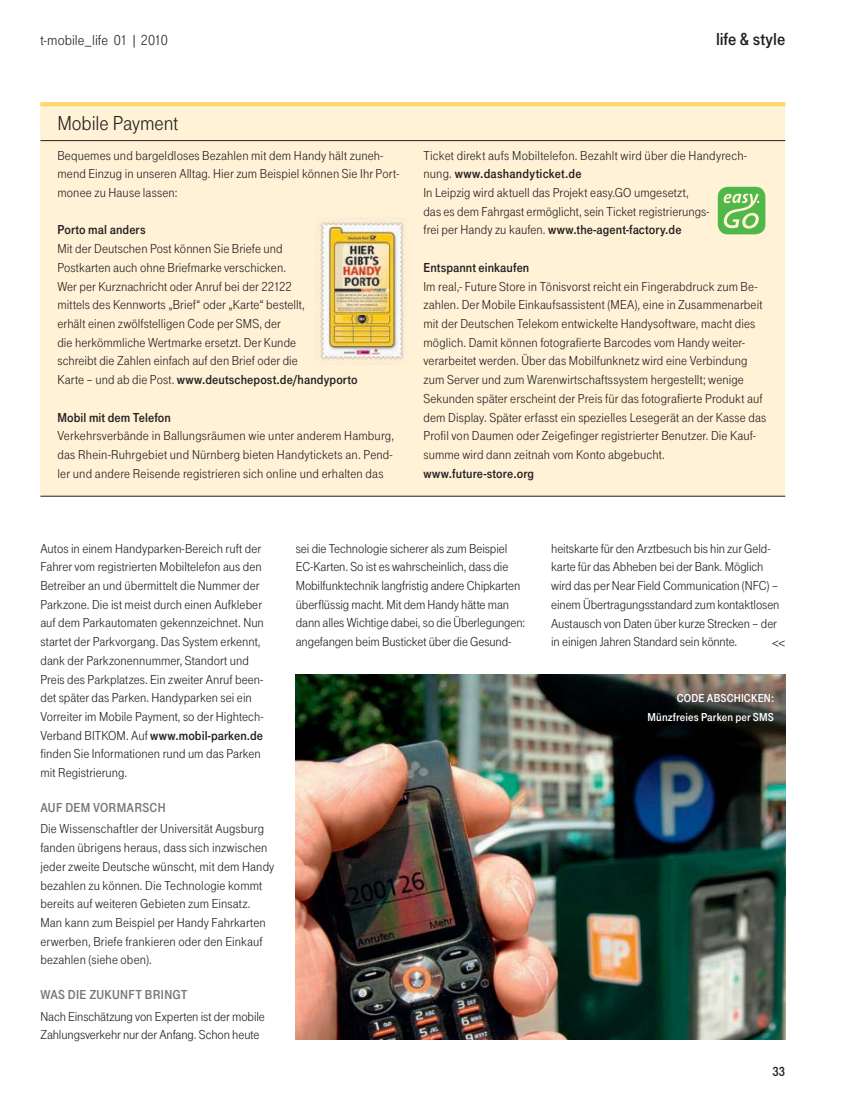
<style>
.page{position:relative;width:847px;height:1106px;background:#fff}
.page>*{position:absolute;margin:0;border:0;box-sizing:border-box;transform-origin:0 0}
.t1{font:21px "Tele Grotesk Norm";color:#231f20}
.t2{font:18px "Tele Grotesk Fett";color:#231f20}
.t3{font:15px "Tele Grotesk Norm";color:#231f20}
.t4{font:13.5px/18.8px "Tele Grotesk Norm";letter-spacing:.005em;color:#231f20}
.t5{font:13.5px "Tele Grotesk Fett";letter-spacing:.005em;color:#231f20}
.t6{font:13.5px "Tele Grotesk Fett";letter-spacing:.02em;color:#77787b}
.t7{font:12px/18.8px "Tele Grotesk Fett";letter-spacing:.01em;color:#fff;text-align:right}
.s1{font-family:"Tele Grotesk Norm"}
</style>
<div class="page">
<img style="left:296px;top:675px;width:488px;height:364px">
<div style="left:40px;top:103px;width:744px;height:393px;background:#fff2d6"></div>
<svg style="left:40px;top:102px;width:744px;height:4px;fill:#ffd76d"></svg>
<hr style="left:40px;top:140px;width:744px;height:1px;background:#231f20">
<hr style="left:40px;top:496px;width:744px;height:1px;background:#231f20">
<img style="left:318px;top:218px;width:86px;height:145px">
<svg style="left:717px;top:187px;width:48px;height:47px"></svg>
<p class="t3" style="left:40px;top:34px;width:129px">t-mobile_life 01 | 2010</p>
<h2 class="t2" style="left:715px;top:32px;width:71px">life &amp; style</h2>
<h1 class="t1" style="left:57px;top:114px;width:122px">Mobile Payment</h1>
<p class="t4" style="left:57px;top:147px;width:343px">Bequemes und bargeldloses Bezahlen mit dem Handy hält zuneh&shy;mend Einzug in unseren Alltag. Hier zum Beispiel können Sie Ihr Port&shy;monee zu Hause lassen:</p>
<p class="t5" style="left:57px;top:224px;width:90px">Porto mal anders</p>
<p class="t4" style="left:57px;top:240px;width:249px">Mit der Deutschen Post können Sie Briefe und Postkarten auch ohne Briefmarke verschicken.<br>Wer per Kurznachricht oder Anruf bei der 22122 mittels des Kennworts „Brief“ oder „Karte“ bestellt, erhält einen zwölfstelligen Code per SMS, der<br>die herkömmliche Wertmarke ersetzt. Der Kunde schreibt die Zahlen einfach auf den Brief oder die</p>
<p class="t5" style="left:57px;top:374px;width:301px"><span class="s1">Karte – und ab die Post.</span> www.deutschepost.de/handyporto</p>
<p class="t5" style="left:57px;top:412px;width:115px">Mobil mit dem Telefon</p>
<p class="t4" style="left:57px;top:427px;width:338px;text-align:justify">Verkehrsverbände in Ballungsräumen wie unter anderem Hamburg, das Rhein-Ruhrgebiet und Nürnberg bieten Handytickets an. Pend&shy;ler und andere Reisende registrieren sich online und erhalten das</p>
<p class="t4" style="left:423px;top:147px;width:325px">Ticket direkt aufs Mobiltelefon. Bezahlt wird über die Handyrech-</p>
<p class="t5" style="left:423px;top:168px;width:160px"><span class="s1">nung.</span> www.dashandyticket.de</p>
<p class="t4" style="left:423px;top:184px;width:287px">In Leipzig wird aktuell das Projekt easy.GO umgesetzt, das es dem Fahrgast ermöglicht, sein Ticket registrierungs-</p>
<p class="t5" style="left:423px;top:225px;width:259px"><span class="s1">frei per Handy zu kaufen.</span> www.the-agent-factory.de</p>
<p class="t5" style="left:423px;top:262px;width:107px">Entspannt einkaufen</p>
<p class="t4" style="left:423px;top:278px;width:344px">Im real,- Future Store in Tönisvorst reicht ein Fingerabdruck zum Be&shy;zahlen. Der Mobile Einkaufsassistent (MEA), eine in Zusammenarbeit mit der Deutschen Telekom entwickelte Handysoftware, macht dies möglich. Damit können fotografierte Barcodes vom Handy weiter&shy;verarbeitet werden. Über das Mobilfunknetz wird eine Verbindung zum Server und zum Warenwirtschaftssystem hergestellt; wenige Sekunden später erscheint der Preis für das fotografierte Produkt auf dem Display. Später erfasst ein spezielles Lesegerät an der Kasse das Profil von Daumen oder Zeigefinger registrierter Benutzer. Die Kauf&shy;summe wird dann zeitnah vom Konto abgebucht.</p>
<p class="t5" style="left:423px;top:468px;width:112px">www.future-store.org</p>
<p class="t4" style="left:40px;top:540px;width:225px">Autos in einem Handyparken-Bereich ruft der Fahrer vom registrierten Mobiltelefon aus den Betreiber an und übermittelt die Nummer der Parkzone. Die ist meist durch einen Aufkleber auf dem Parkautomaten gekennzeichnet. Nun startet der Parkvorgang. Das System erkennt, dank der Parkzonennummer, Standort und Preis des Parkplatzes. Ein zweiter Anruf been&shy;det später das Parken. Handyparken sei ein Vorreiter im Mobile Payment, so der Hightech-</p>
<p class="t5" style="left:40px;top:730px;width:224px"><span class="s1">Verband BITKOM. Auf</span> www.mobil-parken.de</p>
<p class="t4" style="left:40px;top:745px;width:222px">finden Sie Informationen rund um das Parken mit Registrierung.</p>
<p class="t6" style="left:40px;top:802px;width:127px">AUF DEM VORMARSCH</p>
<p class="t4" style="left:40px;top:820px;width:235px">Die Wissenschaftler der Universität Augsburg fanden übrigens heraus, dass sich inzwischen jeder zweite Deutsche wünscht, mit dem Handy bezahlen zu können. Die Technologie kommt bereits auf weiteren Gebieten zum Einsatz.<br>Man kann zum Beispiel per Handy Fahrkarten erwerben, Briefe frankieren oder den Einkauf bezahlen (siehe oben).</p>
<p class="t6" style="left:40px;top:989px;width:149px">WAS DIE ZUKUNFT BRINGT</p>
<p class="t4" style="left:40px;top:1007px;width:226px">Nach Einschätzung von Experten ist der mobile<br>Zahlungsverkehr nur der Anfang. Schon heute</p>
<p class="t4" style="left:296px;top:540px;width:231px">sei die Technologie sicherer als zum Beispiel EC-Karten. So ist es wahrscheinlich, dass die Mobilfunktechnik langfristig andere Chipkarten überflüssig macht. Mit dem Handy hätte man dann alles Wichtige dabei, so die Überlegungen: angefangen beim Busticket über die Gesund-</p>
<p class="t4" style="left:551px;top:540px;width:230px">heitskarte für den Arztbesuch bis hin zur Geld&shy;karte für das Abheben bei der Bank. Möglich wird das per Near Field Communication (NFC) – einem Übertragungsstandard zum kontaktlosen Austausch von Daten über kurze Strecken – der in einigen Jahren Standard sein könnte.</p>
<p class="t7" style="left:647px;top:690px;width:128px">CODE ABSCHICKEN:<br>Münzfreies Parken per SMS</p>
<p class="t5" style="left:772px;top:1065px;width:14px">33</p>
</div>
